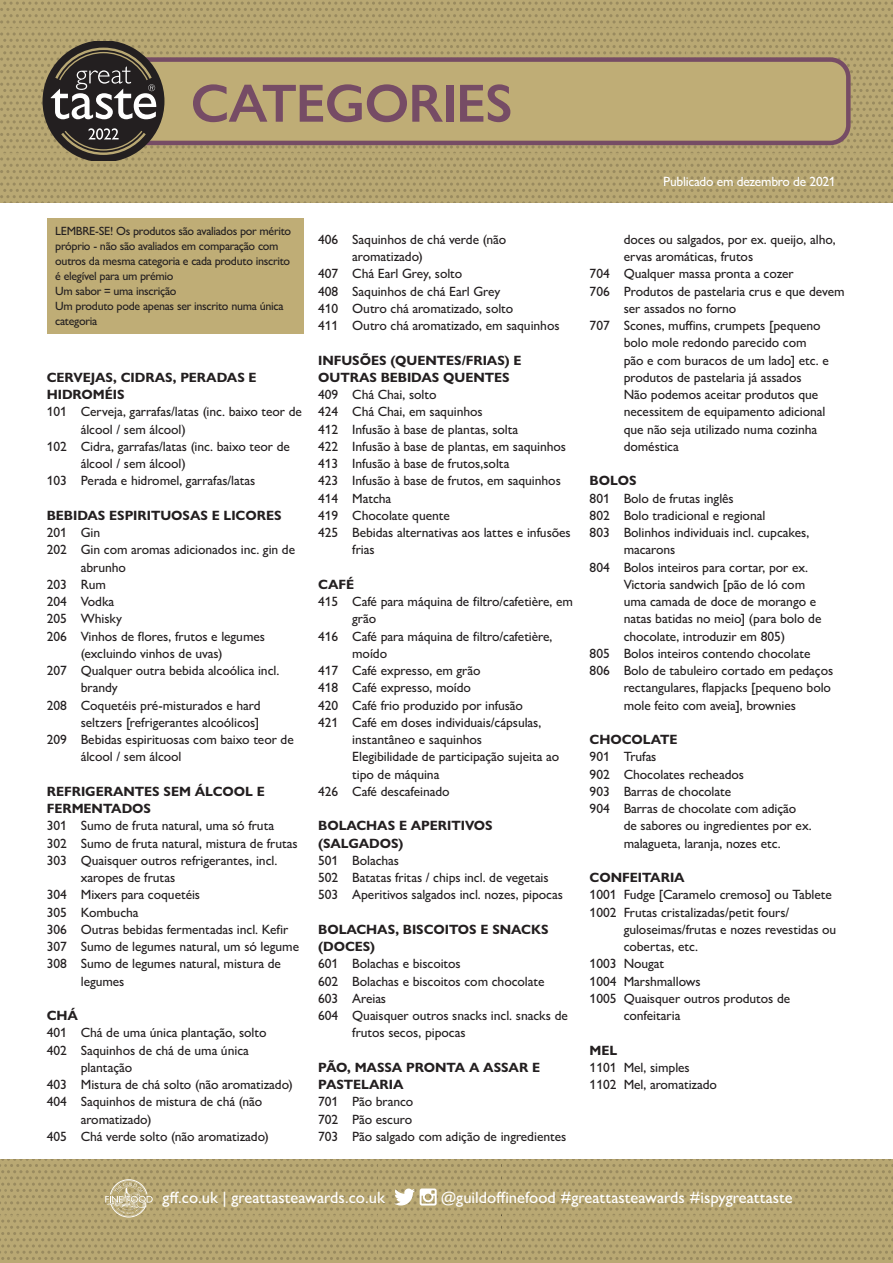
<style>
.page{position:relative;width:893px;height:1263px;background:#fff}
.page>*{position:absolute;margin:0;border:0;box-sizing:border-box;transform-origin:0 0}
.t1{font:600 54px "Gill Sans Nova";letter-spacing:-.02em;color:#764c65}
.t2{font:500 16.5px "Gill Sans Nova";color:#fff}
.t3{font:500 13.5px/17.2px "Gill Sans Nova";letter-spacing:-.005em;color:#231f20}
.t4{font:700 13.5px/17.2px "Gill Sans Nova";letter-spacing:-.005em;color:#231f20}
.t5{font:500 13.5px "Gill Sans Nova";letter-spacing:-.02em;color:#fff}
.t6{font:500 12px/15px "Gill Sans Nova";letter-spacing:-.025em;color:#231f20}
</style>
<div class="page">
<svg style="left:0;top:0;width:893px;height:202px;fill:#b9a873"></svg>
<div style="left:106px;top:60px;width:742px;height:83px;background:#bfad76;border-radius:18px"></div>
<div style="left:103px;top:57px;width:748px;height:88px;border:4px solid #764c65;border-radius:18px"></div>
<svg style="left:0;top:1160px;width:893px;height:103px;fill:#b9a873"></svg>
<svg style="left:105px;top:1179px;width:48px;height:38px"></svg>
<svg style="left:394px;top:1188px;width:43px;height:17px"></svg>
<svg style="left:43px;top:42px;width:121px;height:119px"></svg>
<div style="left:47px;top:218px;width:256px;height:116px;background:#bfad76"></div>
<p class="t1" style="left:191px;top:70px;width:324px">CATEGORIES</p>
<p class="t6" style="left:55px;top:224px;width:237px">LEMBRE-SE! Os produtos são avaliados por mérito próprio - não são avaliados em comparação com outros da mesma categoria e cada produto inscrito é elegível para um prémio</p>
<p class="t6" style="left:55px;top:284px;width:123px">Um sabor = uma inscrição</p>
<p class="t6" style="left:55px;top:299px;width:230px">Um produto pode apenas ser inscrito numa única categoria</p>
<p class="t4" style="left:47px;top:369px;width:211px">CERVEJAS, CIDRAS, PERADAS E<br>HIDROMÉIS</p>
<p class="t3" style="left:81px;top:403px;width:223px;text-indent:-34px">101 Cerveja, garrafas/latas (inc. baixo teor de álcool / sem álcool)</p>
<p class="t3" style="left:81px;top:437px;width:211px;text-indent:-34px">102 Cidra, garrafas/latas (inc. baixo teor de álcool / sem álcool)</p>
<p class="t3" style="left:47px;top:472px;width:210px">103 Perada e hidromel, garrafas/latas</p>
<p class="t4" style="left:47px;top:507px;width:236px">BEBIDAS ESPIRITUOSAS E LICORES</p>
<p class="t3" style="left:47px;top:524px;width:55px">201 Gin</p>
<p class="t3" style="left:81px;top:541px;width:216px;text-indent:-34px">202 Gin com aromas adicionados inc. gin de abrunho</p>
<p class="t3" style="left:47px;top:575px;width:61px">203 Rum</p>
<p class="t3" style="left:47px;top:593px;width:69px">204 Vodka</p>
<p class="t3" style="left:47px;top:610px;width:77px">205 Whisky</p>
<p class="t3" style="left:81px;top:627px;width:186px;text-indent:-34px">206 Vinhos de flores, frutos e legumes (excluindo vinhos de uvas)</p>
<p class="t3" style="left:81px;top:662px;width:200px;text-indent:-34px">207 Qualquer outra bebida alcoólica incl. brandy</p>
<p class="t3" style="left:47px;top:696px;width:215px;text-align:right">208 Coquetéis pré-misturados e hard seltzers [refrigerantes alcoólicos]</p>
<p class="t3" style="left:81px;top:731px;width:215px;text-indent:-34px">209 Bebidas espirituosas com baixo teor de álcool / sem álcool</p>
<p class="t4" style="left:47px;top:783px;width:220px">REFRIGERANTES SEM ÁLCOOL E<br>FERMENTADOS</p>
<p class="t3" style="left:47px;top:817px;width:229px">301 Sumo de fruta natural, uma só fruta</p>
<p class="t3" style="left:47px;top:834px;width:253px">302 Sumo de fruta natural, mistura de frutas</p>
<p class="t3" style="left:81px;top:851px;width:198px;text-indent:-34px">303 Quaisquer outros refrigerantes, incl. xaropes de frutas</p>
<p class="t3" style="left:47px;top:886px;width:155px">304 Mixers para coquetéis</p>
<p class="t3" style="left:47px;top:903px;width:93px">305 Kombucha</p>
<p class="t3" style="left:47px;top:920px;width:243px">306 Outras bebidas fermentadas incl. Kefir</p>
<p class="t3" style="left:47px;top:938px;width:254px">307 Sumo de legumes natural, um só legume</p>
<p class="t3" style="left:81px;top:955px;width:202px;text-indent:-34px">308 Sumo de legumes natural, mistura de legumes</p>
<p class="t4" style="left:47px;top:1007px;width:33px">CHÁ</p>
<p class="t3" style="left:47px;top:1024px;width:221px">401 Chá de uma única plantação, solto</p>
<p class="t3" style="left:81px;top:1041px;width:170px;text-indent:-34px">402 Saquinhos de chá de uma única plantação</p>
<p class="t3" style="left:47px;top:1076px;width:248px">403 Mistura de chá solto (não aromatizado)</p>
<p class="t3" style="left:81px;top:1093px;width:183px;text-indent:-34px">404 Saquinhos de mistura de chá (não aromatizado)</p>
<p class="t3" style="left:47px;top:1127px;width:224px">405 Chá verde solto (não aromatizado)</p>
<p class="t3" style="left:352px;top:230px;width:156px;text-indent:-34px">406 Saquinhos de chá verde (não aromatizado)</p>
<p class="t3" style="left:318px;top:265px;width:146px">407 Chá Earl Grey, solto</p>
<p class="t3" style="left:318px;top:282px;width:184px">408 Saquinhos de chá Earl Grey</p>
<p class="t3" style="left:318px;top:299px;width:197px">410 Outro chá aromatizado, solto</p>
<p class="t3" style="left:318px;top:317px;width:243px">411 Outro chá aromatizado, em saquinhos</p>
<p class="t4" style="left:318px;top:351px;width:205px">INFUSÕES (QUENTES/FRIAS) E<br>OUTRAS BEBIDAS QUENTES</p>
<p class="t3" style="left:318px;top:386px;width:120px">409 Chá Chai, solto</p>
<p class="t3" style="left:318px;top:403px;width:166px">424 Chá Chai, em saquinhos</p>
<p class="t3" style="left:318px;top:420px;width:202px">412 Infusão à base de plantas, solta</p>
<p class="t3" style="left:318px;top:437px;width:249px">422 Infusão à base de plantas, em saquinhos</p>
<p class="t3" style="left:318px;top:455px;width:193px">413 Infusão à base de frutos,solta</p>
<p class="t3" style="left:318px;top:472px;width:244px">423 Infusão à base de frutos, em saquinhos</p>
<p class="t3" style="left:318px;top:489px;width:75px">414 Matcha</p>
<p class="t3" style="left:318px;top:506px;width:133px">419 Chocolate quente</p>
<p class="t3" style="left:352px;top:524px;width:220px;text-indent:-34px">425 Bebidas alternativas aos lattes e infusões frias</p>
<p class="t4" style="left:318px;top:576px;width:37px">CAFÉ</p>
<p class="t3" style="left:352px;top:593px;width:222px;text-indent:-34px">415 Café para máquina de filtro/cafetière, em grão</p>
<p class="t3" style="left:352px;top:627px;width:202px;text-indent:-34px">416 Café para máquina de filtro/cafetière, moído</p>
<p class="t3" style="left:318px;top:662px;width:164px">417 Café expresso, em grão</p>
<p class="t3" style="left:318px;top:679px;width:154px">418 Café expresso, moído</p>
<p class="t3" style="left:318px;top:696px;width:206px">420 Café frio produzido por infusão</p>
<p class="t3" style="left:352px;top:713px;width:191px;text-indent:-34px">421 Café em doses individuais/cápsulas, instantâneo e saquinhos</p>
<p class="t3" style="left:352px;top:748px;width:209px">Elegibilidade de participação sujeita ao tipo de máquina</p>
<p class="t3" style="left:318px;top:782px;width:133px">426 Café descafeinado</p>
<p class="t4" style="left:318px;top:817px;width:176px">BOLACHAS E APERITIVOS (SALGADOS)</p>
<p class="t3" style="left:318px;top:851px;width:82px">501 Bolachas</p>
<p class="t3" style="left:318px;top:869px;width:232px">502 Batatas fritas / chips incl. de vegetais</p>
<p class="t3" style="left:318px;top:886px;width:246px">503 Aperitivos salgados incl. nozes, pipocas</p>
<p class="t4" style="left:318px;top:921px;width:232px">BOLACHAS, BISCOITOS E SNACKS (DOCES)</p>
<p class="t3" style="left:318px;top:955px;width:144px">601 Bolachas e biscoitos</p>
<p class="t3" style="left:318px;top:972px;width:228px">602 Bolachas e biscoitos com chocolate</p>
<p class="t3" style="left:318px;top:989px;width:69px">603 Areias</p>
<p class="t3" style="left:352px;top:1007px;width:217px;text-indent:-34px">604 Quaisquer outros snacks incl. snacks de frutos secos, pipocas</p>
<p class="t4" style="left:318px;top:1059px;width:224px">PÃO, MASSA PRONTA A ASSAR E<br>PASTELARIA</p>
<p class="t3" style="left:318px;top:1093px;width:97px">701 Pão branco</p>
<p class="t3" style="left:318px;top:1110px;width:95px">702 Pão escuro</p>
<p class="t3" style="left:318px;top:1127px;width:250px">703 Pão salgado com adição de ingredientes</p>
<p class="t5" style="left:663px;top:173px;width:174px">Publicado em dezembro de 2021</p>
<p class="t3" style="left:624px;top:230px;width:214px">doces ou salgados, por ex. queijo, alho, ervas aromáticas, frutos</p>
<p class="t3" style="left:590px;top:265px;width:206px">704 Qualquer massa pronta a cozer</p>
<p class="t3" style="left:624px;top:282px;width:222px;text-indent:-34px">706 Produtos de pastelaria crus e que devem ser assados no forno</p>
<p class="t3" style="left:624px;top:317px;width:207px;text-indent:-34px">707 Scones, muffins, crumpets [pequeno bolo mole redondo parecido com pão e com buracos de um lado] etc. e produtos de pastelaria já assados</p>
<p class="t3" style="left:624px;top:386px;width:203px">Não podemos aceitar produtos que necessitem de equipamento adicional que não seja utilizado numa cozinha doméstica</p>
<p class="t4" style="left:590px;top:472px;width:48px">BOLOS</p>
<p class="t3" style="left:590px;top:489px;width:146px">801 Bolo de frutas inglês</p>
<p class="t3" style="left:590px;top:506px;width:177px">802 Bolo tradicional e regional</p>
<p class="t3" style="left:624px;top:524px;width:187px;text-indent:-34px">803 Bolinhos individuais incl. cupcakes, macarons</p>
<p class="t3" style="left:624px;top:558px;width:199px;text-indent:-34px">804 Bolos inteiros para cortar, por ex.<br>Victoria sandwich [pão de ló com uma camada de doce de morango e natas batidas no meio] (para bolo de chocolate, introduzir em 805)</p>
<p class="t3" style="left:590px;top:644px;width:222px">805 Bolos inteiros contendo chocolate</p>
<p class="t3" style="left:624px;top:662px;width:211px;text-indent:-34px">806 Bolo de tabuleiro cortado em pedaços rectangulares, flapjacks [pequeno bolo mole feito com aveia], brownies</p>
<p class="t4" style="left:590px;top:731px;width:89px">CHOCOLATE</p>
<p class="t3" style="left:590px;top:748px;width:68px">901 Trufas</p>
<p class="t3" style="left:590px;top:765px;width:156px">902 Chocolates recheados</p>
<p class="t3" style="left:590px;top:782px;width:143px">903 Barras de chocolate</p>
<p class="t3" style="left:624px;top:800px;width:189px;text-indent:-34px">904 Barras de chocolate com adição de sabores ou ingredientes por ex. malagueta, laranja, nozes etc.</p>
<p class="t4" style="left:590px;top:869px;width:97px">CONFEITARIA</p>
<p class="t3" style="left:590px;top:886px;width:244px">1001 Fudge [Caramelo cremoso] ou Tablete</p>
<p class="t3" style="left:624px;top:903px;width:214px;text-indent:-34px">1002 Frutas cristalizadas/petit fours/ guloseimas/frutas e nozes revestidas ou cobertas, etc.</p>
<p class="t3" style="left:590px;top:955px;width:76px">1003 Nougat</p>
<p class="t3" style="left:590px;top:972px;width:113px">1004 Marshmallows</p>
<p class="t3" style="left:624px;top:989px;width:168px;text-indent:-34px">1005 Quaisquer outros produtos de confeitaria</p>
<p class="t4" style="left:590px;top:1041px;width:29px">MEL</p>
<p class="t3" style="left:590px;top:1058px;width:102px">1101 Mel, simples</p>
<p class="t3" style="left:590px;top:1076px;width:129px">1102 Mel, aromatizado</p>
<p class="t2" style="left:162px;top:1187px;width:224px">gff.co.uk | greattasteawards.co.uk</p>
<p class="t2" style="left:441px;top:1187px;width:353px">@guildoffinefood #greattasteawards #ispygreattaste</p>
</div>
